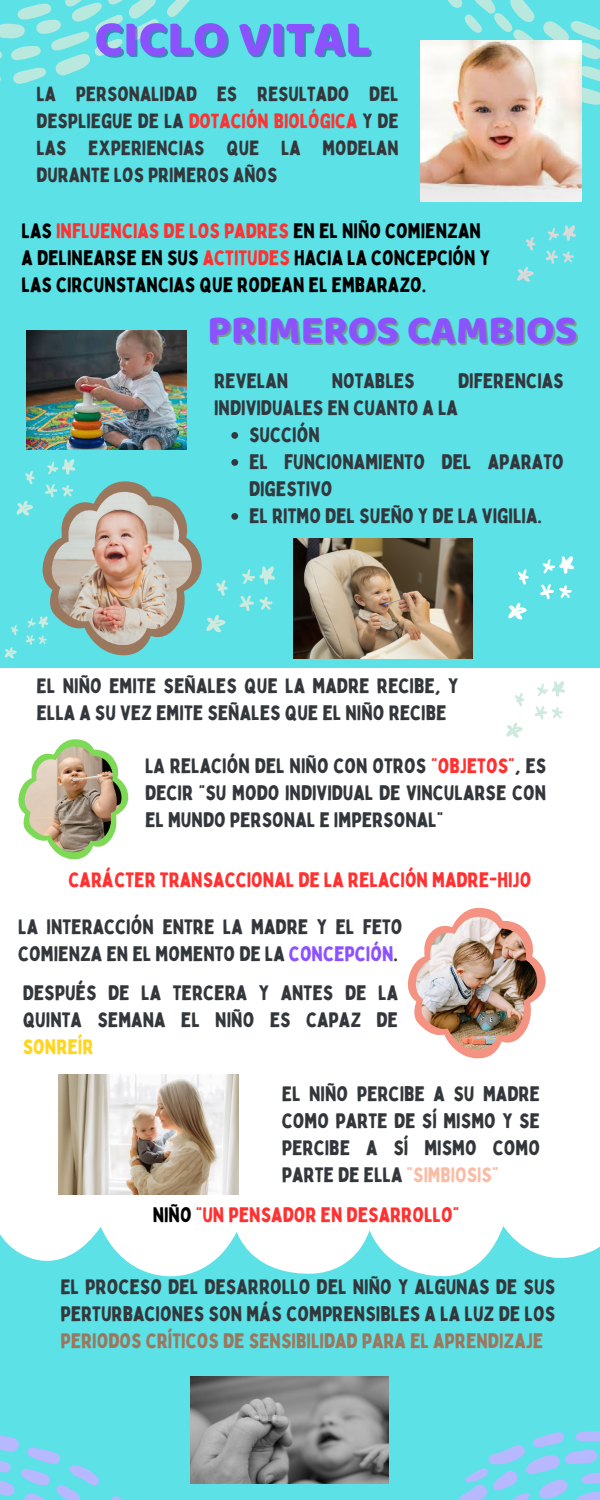
<style>
.page{position:relative;width:600px;height:1500px;background:#5ce1e6}
.page>*{position:absolute;margin:0;border:0;box-sizing:border-box;transform-origin:0 0}
.t1{font:50.2px "Baloo";color:#8c52ff}
.t2{font:40.8px "Baloo";color:#8c52ff}
.t3{font:20.5px/27px "Bobby Jones";color:#33373b;text-align:justify}
.t4{font:20.5px/27px "Bobby Jones";color:#000}
.t5{font:20.5px/27px "Bobby Jones";color:#31383e}
.t6{font:20.5px "Bobby Jones";color:#ff3131}
.t7{font:20.1px/27px "Bobby Jones";color:#33373b;text-align:justify}
.s1{color:#ff3131}
.s2{color:#8c52ff}
.s3{color:#ffd51e}
.s4{color:#fabca4}
.s5{color:#000}
.s6{color:#9b775e}
</style>
<div class="page">
<div style="left:0;top:668px;width:600px;height:439px;background:#fff"></div>
<svg style="left:0;top:1074px;width:600px;height:202px;fill:#fff"></svg>
<svg style="left:407px;top:908px;width:139px;height:151px"></svg>
<img style="left:416px;top:917px;width:121px;height:134px">
<svg style="left:18px;top:739px;width:111px;height:121px"></svg>
<img style="left:25px;top:746px;width:97px;height:108px">
<svg style="left:0;top:1376px;width:249px;height:124px"></svg>
<img style="left:26px;top:331px;width:161px;height:118px">
<img style="left:293px;top:538px;width:179px;height:120px">
<svg style="left:0;top:0;width:190px;height:84px"></svg>
<svg style="left:506px;top:681px;width:59px;height:57px"></svg>
<svg style="left:508px;top:556px;width:66px;height:64px"></svg>
<svg style="left:517px;top:225px;width:59px;height:57px"></svg>
<img style="left:59px;top:1074px;width:180px;height:120px">
<svg style="left:459px;top:1431px;width:141px;height:69px"></svg>
<svg style="left:447px;top:0;width:153px;height:105px"></svg>
<img style="left:420px;top:40px;width:162px;height:162px">
<img style="left:191px;top:1377px;width:198px;height:106px">
<svg style="left:231px;top:432px;width:7px;height:7px"></svg>
<svg style="left:4px;top:459px;width:271px;height:200px"></svg>
<p class="t1" style="left:94px;top:8px;width:278px">CICLO VITAL</p>
<p class="t7" style="left:36px;top:80px;width:364px">LA PERSONALIDAD ES RESULTADO DEL DESPLIEGUE DE LA <span class="s1">DOTACIÓN BIOLÓGICA</span> Y DE LAS EXPERIENCIAS QUE LA MODELAN DURANTE LOS PRIMEROS AÑOS</p>
<p class="t4" style="left:22px;top:217px;width:470px">LAS <span class="s1">INFLUENCIAS DE LOS PADRES</span> EN EL NIÑO COMIENZAN<br>A DELINEARSE EN SUS <span class="s1">ACTITUDES</span> HACIA LA CONCEPCIÓN Y<br>LAS CIRCUNSTANCIAS QUE RODEAN EL EMBARAZO.</p>
<p class="t2" style="left:207px;top:305px;width:372px">PRIMEROS CAMBIOS</p>
<p class="t5" style="left:214px;top:367px;width:76px">REVELAN</p>
<p class="t5" style="left:332px;top:367px;width:85px">NOTABLES</p>
<p class="t5" style="left:458px;top:367px;width:107px">DIFERENCIAS</p>
<p class="t5" style="left:214px;top:394px;width:245px">INDIVIDUALES EN CUANTO A LA</p>
<p class="t5" style="left:249px;top:421px;width:72px">SUCCIÓN</p>
<p class="t5" style="left:249px;top:448px;width:316px">EL FUNCIONAMIENTO DEL APARATO<br>DIGESTIVO</p>
<p class="t5" style="left:249px;top:502px;width:294px">EL RITMO DEL SUEÑO Y DE LA VIGILIA.</p>
<p class="t3" style="left:36px;top:672px;width:423px">EL NIÑO EMITE SEÑALES QUE LA MADRE RECIBE, Y<br>ELLA A SU VEZ EMITE SEÑALES QUE EL NIÑO RECIBE</p>
<p class="t3" style="left:145px;top:752px;width:403px">LA RELACIÓN DEL NIÑO CON OTROS <span class="s1">“OBJETOS”</span>, ES DECIR “SU MODO INDIVIDUAL DE VINCULARSE CON EL MUNDO PERSONAL E IMPERSONAL”</p>
<p class="t6" style="left:69px;top:866px;width:464px">CARÁCTER TRANSACCIONAL DE LA RELACIÓN MADRE-HIJO</p>
<p class="t3" style="left:18px;top:913px;width:386px">LA INTERACCIÓN ENTRE LA MADRE Y EL FETO<br>COMIENZA EN EL MOMENTO DE LA <span class="s2">CONCEPCIÓN</span>.</p>
<p class="t3" style="left:23px;top:979px;width:377px">DESPUÉS DE LA TERCERA Y ANTES DE LA QUINTA SEMANA EL NIÑO ES CAPAZ DE <span class="s3">SONREÍR</span></p>
<p class="t3" style="left:282px;top:1079px;width:260px">EL NIÑO PERCIBE A SU MADRE COMO PARTE DE SÍ MISMO Y SE PERCIBE A SÍ MISMO COMO PARTE DE ELLA <span class="s4">“SIMBIOSIS”</span></p>
<p class="t6" style="left:153px;top:1202px;width:308px"><span class="s5">NIÑO</span> “UN PENSADOR EN DESARROLLO”</p>
<p class="t3" style="left:60px;top:1273px;width:496px">EL PROCESO DEL DESARROLLO DEL NIÑO Y ALGUNAS DE SUS PERTURBACIONES SON MÁS COMPRENSIBLES A LA LUZ DE LOS <span class="s6">PERIODOS CRÍTICOS DE SENSIBILIDAD PARA EL APRENDIZAJE</span></p>
</div>
